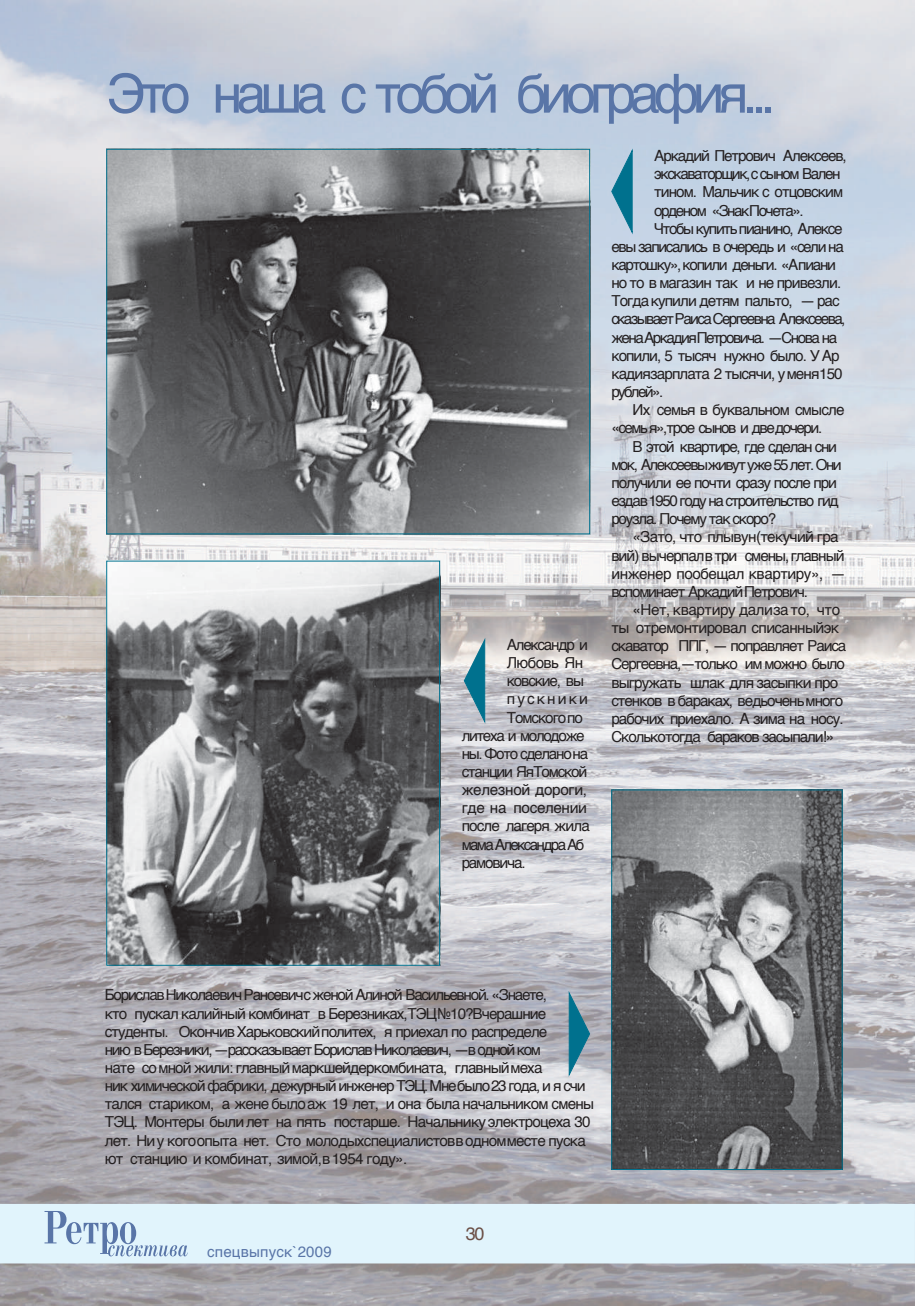
<style>
.page{position:relative;width:915px;height:1306px;background:#fff}
.page>*{position:absolute;margin:0;border:0;box-sizing:border-box;transform-origin:0 0}
.t1{font:54px "Helvetica";letter-spacing:-.11em;color:#5975a7}
.t2{font:18px "Helvetica";color:#6b4f46}
.t3{font:15.15px/18.1px "Helvetica";letter-spacing:-.065em;color:#231f20}
.t4{font:15.15px "Helvetica";letter-spacing:-.09em;color:#231f20}
.t5{font:15.15px "Helvetica";letter-spacing:-.095em;color:#231f20}
.t6{font:15.15px "Helvetica";letter-spacing:-.085em;color:#231f20}
.t7{font:15.15px "Helvetica";letter-spacing:-.1em;color:#231f20}
.t8{font:15.15px "Helvetica";letter-spacing:-.03em;color:#231f20}
.t9{font:15.15px "Helvetica";letter-spacing:-.04em;color:#231f20}
.t10{font:15.15px "Helvetica";letter-spacing:-.105em;color:#231f20}
.t11{font:15.15px "Helvetica";letter-spacing:-.02em;color:#231f20}
.t12{font:15.15px "Helvetica";letter-spacing:-.045em;color:#231f20}
.t13{font:15.15px "Helvetica";letter-spacing:-.11em;color:#231f20}
.t14{font:15.15px "Helvetica";letter-spacing:.14em;color:#231f20}
.t15{font:15px "Helvetica";letter-spacing:.015em;color:#5975a7}
</style>
<div class="page">
<img style="left:0;top:0;width:914px;height:1305px">
<div style="left:1px;top:1204px;width:912px;height:58px;background:#e1f4fc"></div>
<div style="left:0;top:1203px;width:914px;height:60px;border:2px solid #e1f4fc"></div>
<svg style="left:44px;top:1211px;width:144px;height:45px"></svg>
<svg style="left:610px;top:149px;width:23px;height:86px"></svg>
<svg style="left:568px;top:992px;width:22px;height:85px"></svg>
<svg style="left:463px;top:639px;width:22px;height:86px"></svg>
<img style="left:108px;top:151px;width:480px;height:381px">
<img style="left:108px;top:562px;width:330px;height:401px">
<div style="left:106px;top:560px;width:334px;height:405px;border:1px solid #00718e"></div>
<img style="left:613px;top:791px;width:227px;height:376px">
<div style="left:611px;top:789px;width:231px;height:380px;border:1px solid #00718e"></div>
<h1 class="t1" style="left:106px;top:72px;width:670px">Это наша с тобой биография...</h1>
<p class="t3" style="left:506px;top:636px;width:83px">Александр и</p>
<p class="t9" style="left:506px;top:656px;width:78px">Любовь Ян</p>
<p class="t3" style="left:506px;top:672px;width:79px">ковские, вы</p>
<p class="t14" style="left:506px;top:693px;width:83px">пускники</p>
<p class="t3" style="left:506px;top:709px;width:78px">Томского по</p>
<p class="t6" style="left:461px;top:729px;width:124px">литеха и молодоже</p>
<p class="t3" style="left:461px;top:745px;width:128px">ны. Фото сделано на</p>
<p class="t3" style="left:461px;top:763px;width:127px">станции Яя Томской</p>
<p class="t11" style="left:461px;top:783px;width:127px">железной дороги,</p>
<p class="t11" style="left:461px;top:802px;width:127px">где на поселении</p>
<p class="t3" style="left:461px;top:818px;width:129px">после лагеря жила</p>
<p class="t13" style="left:461px;top:838px;width:124px">мама Александра Аб</p>
<p class="t3" style="left:461px;top:854px;width:65px">рамовича.</p>
<p class="t3" style="left:654px;top:147px;width:194px">Аркадий Петрович Алексеев,</p>
<p class="t5" style="left:654px;top:168px;width:188px">экскаваторщик, с сыном Вален</p>
<p class="t3" style="left:654px;top:184px;width:190px">тином. Мальчик с отцовским</p>
<p class="t5" style="left:654px;top:204px;width:151px">орденом «Знак Почета».</p>
<p class="t4" style="left:654px;top:222px;width:190px">Чтобы купить пианино, Алексе</p>
<p class="t4" style="left:611px;top:240px;width:234px">евы записались в очередь и «сели на</p>
<p class="t6" style="left:611px;top:258px;width:226px">картошку», копили деньги. «А пиани</p>
<p class="t3" style="left:611px;top:274px;width:231px">но то в магазин так и не привезли.</p>
<p class="t3" style="left:611px;top:293px;width:230px">Тогда купили детям пальто, — рас</p>
<p class="t10" style="left:611px;top:313px;width:235px">сказывает Раиса Сергеевна Алексеева,</p>
<p class="t7" style="left:611px;top:331px;width:227px">жена Аркадия Петровича. —Снова на</p>
<p class="t3" style="left:611px;top:347px;width:230px">копили, 5 тысяч нужно было. У Ар</p>
<p class="t3" style="left:611px;top:365px;width:233px">кадия зарплата 2 тысячи, у меня 150</p>
<p class="t3" style="left:611px;top:383px;width:53px">рублей».</p>
<p class="t3" style="left:632px;top:402px;width:213px">Их семья в буквальном смысле</p>
<p class="t5" style="left:611px;top:422px;width:212px">«семь я», трое сынов и две дочери.</p>
<p class="t6" style="left:632px;top:440px;width:206px">В этой квартире, где сделан сни</p>
<p class="t7" style="left:611px;top:458px;width:232px">мок, Алексеевы живут уже 55 лет. Они</p>
<p class="t3" style="left:611px;top:474px;width:227px">получили ее почти сразу после при</p>
<p class="t4" style="left:611px;top:494px;width:229px">езда в 1950 году на строительство гид</p>
<p class="t3" style="left:611px;top:510px;width:166px">роузла. Почему так скоро?</p>
<p class="t12" style="left:632px;top:531px;width:207px">«За то, что плывун (текучий гра</p>
<p class="t3" style="left:611px;top:547px;width:234px">вий) вычерпал в три смены, главный</p>
<p class="t8" style="left:611px;top:567px;width:235px">инженер пообещал квартиру», —</p>
<p class="t3" style="left:611px;top:583px;width:198px">вспоминает Аркадий Петрович.</p>
<p class="t8" style="left:632px;top:603px;width:209px">«Нет, квартиру дали за то, что</p>
<p class="t9" style="left:611px;top:621px;width:229px">ты отремонтировал списанный эк</p>
<p class="t3" style="left:611px;top:638px;width:236px">скаватор ППГ, — поправляет Раиса</p>
<p class="t3" style="left:611px;top:656px;width:235px">Сергеевна, —только им можно было</p>
<p class="t3" style="left:611px;top:674px;width:228px">выгружать шлак для засыпки про</p>
<p class="t3" style="left:611px;top:692px;width:233px">стенков в бараках, ведь очень много</p>
<p class="t3" style="left:611px;top:710px;width:234px">рабочих приехало. А зима на носу.</p>
<p class="t3" style="left:611px;top:728px;width:224px">Сколько тогда бараков засыпали!»</p>
<p class="t3" style="left:105px;top:986px;width:490px">Борислав Николаевич Рансевич с женой Алиной Васильевной. «Знаете,<br>кто пускал калийный комбинат в Березниках, ТЭЦ №10?Вчерашние студенты. Окончив Харьковский политех, я приехал по распределе<br>нию в Березники, —рассказывает Борислав Николаевич, —в одной ком<br>нате со мной жили: главный маркшейдер комбината, главный меха<br>ник химической фабрики, дежурный инженер ТЭЦ. Мне было 23 года, и я счи тался стариком, а жене было аж 19 лет, и она была начальником смены ТЭЦ. Монтеры были лет на пять постарше. Начальнику электроцеха 30 лет. Ни у кого опыта нет. Сто молодых специалистов в одном месте пуска ют станцию и комбинат, зимой, в 1954 году».</p>
<p class="t15" style="left:207px;top:1245px;width:126px">спецвыпуск`2009</p>
<p class="t2" style="left:465px;top:1226px;width:20px">30</p>
</div>
